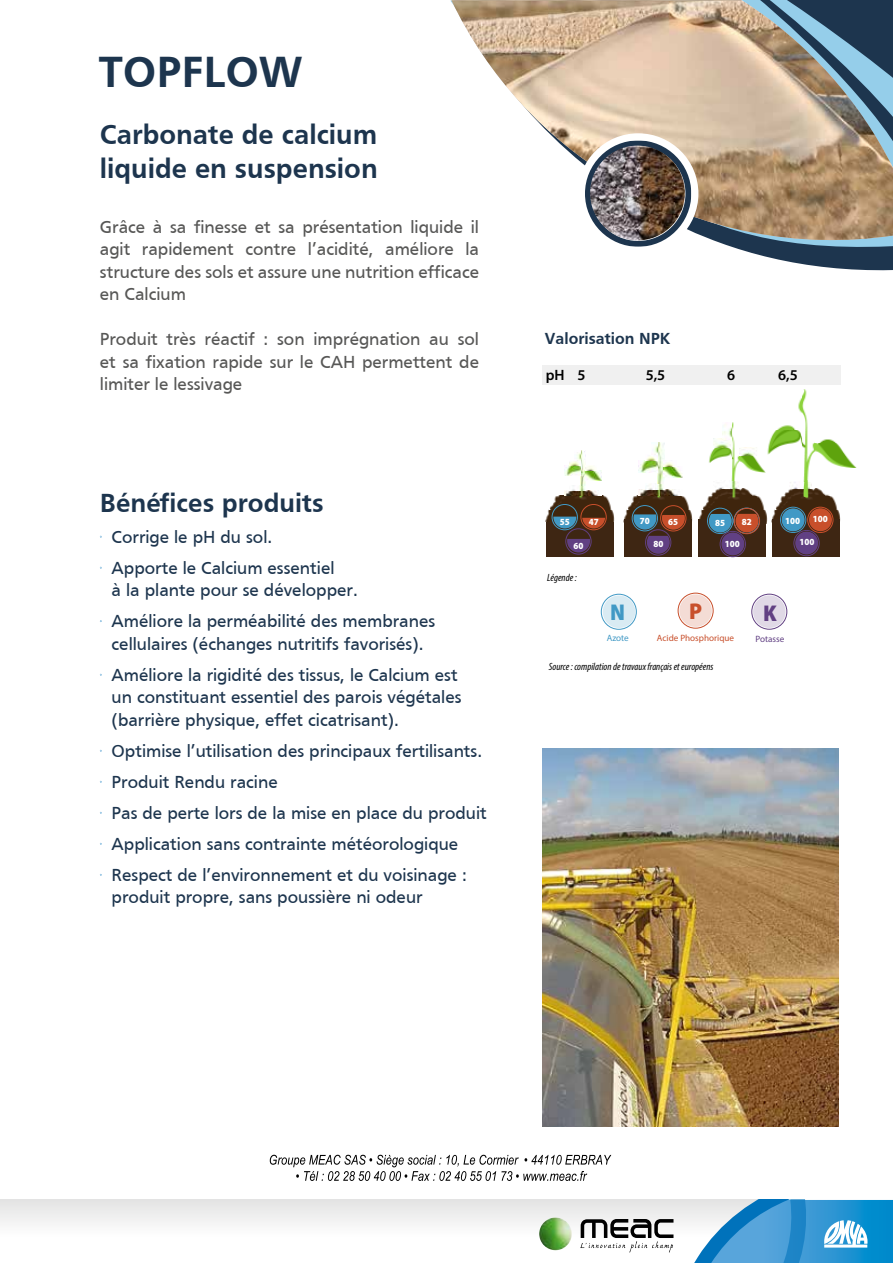
<style>
.page{position:relative;width:893px;height:1263px;background:#fff}
.page>*{position:absolute;margin:0;border:0;box-sizing:border-box;transform-origin:0 0}
.t1{font:700 45px "Frutiger";color:#1d354e}
.t2{font:700 28.5px/34.2px "Frutiger";color:#1d354e}
.t3{font:700 27px "Frutiger";color:#1d354e}
.t4{font:900 semi-condensed 22.8px "Myriad Pro";color:#4199c5}
.t5{font:900 semi-condensed 22.8px "Myriad Pro";color:#c84f2b}
.t6{font:900 semi-condensed 22.8px "Myriad Pro";color:#614083}
.t7{font:18px/31px "Frutiger";color:#1d354e}
.t8{font:18px/22.5px "Frutiger";color:#575756;text-align:justify}
.t9{font:700 16.5px "Frutiger";color:#1d354e}
.t10{font:600 15px "Myriad Pro";color:#000}
.t11{font:italic condensed 10.5px "Myriad Pro";color:#000}
.t12{font:900 semi-condensed 9.45px "Myriad Pro";color:#fff}
.t13{font:9.15px "Myriad Pro";color:#c84f2b}
.t14{font:9.15px "Myriad Pro";color:#614083}
.t15{font:9.15px "Myriad Pro";letter-spacing:-.005em;color:#4199c5}
</style>
<div class="page">
<svg style="left:47px;top:1200px;width:642px;height:37px"></svg>
<svg style="left:689px;top:1200px;width:204px;height:63px;background:#55a6d7"></svg>
<img style="left:541px;top:1217px;width:14px;height:9px">
<svg style="left:580px;top:1213px;width:99px;height:39px"></svg>
<div style="left:0;top:1200px;width:47px;height:37px;background:#f1f1f1"></div>
<img style="left:542px;top:748px;width:297px;height:379px">
<svg style="left:756px;top:254px;width:137px;height:17px;fill:#1d354e"></svg>
<svg style="left:450px;top:0;width:443px;height:250px"></svg>
<img style="left:451px;top:0;width:442px;height:242px">
<div style="left:578px;top:133px;width:120px;height:121px;background:#fff;border-radius:50%"></div>
<svg style="left:585px;top:140px;width:106px;height:107px"></svg>
<img style="left:590px;top:146px;width:95px;height:94px;border-radius:47px">
<img style="left:451px;top:0;width:291px;height:1px">
<div style="left:542px;top:365px;width:299px;height:19px;background:#f0f0f0"></div>
<img style="left:623px;top:509px;width:218px;height:14px">
<div style="left:546px;top:519px;width:68px;height:38px;background:#3e2613"></div>
<div style="left:625px;top:519px;width:67px;height:38px;background:#3e2613"></div>
<div style="left:699px;top:519px;width:67px;height:38px;background:#3e2613"></div>
<div style="left:772px;top:519px;width:67px;height:38px;background:#3e2613"></div>
<img style="left:545px;top:509px;width:70px;height:12px">
<img style="left:550px;top:496px;width:65px;height:14px">
<img style="left:564px;top:491px;width:34px;height:5px">
<img style="left:571px;top:486px;width:14px;height:5px">
<img style="left:580px;top:471px;width:5px;height:15px">
<img style="left:585px;top:471px;width:16px;height:10px">
<img style="left:564px;top:465px;width:16px;height:11px">
<svg style="left:570px;top:450px;width:25px;height:21px"></svg>
<img style="left:628px;top:496px;width:66px;height:14px">
<img style="left:639px;top:490px;width:40px;height:6px">
<img style="left:645px;top:484px;width:18px;height:6px">
<img style="left:658px;top:442px;width:6px;height:42px">
<img style="left:664px;top:466px;width:19px;height:12px">
<img style="left:639px;top:460px;width:19px;height:12px">
<svg style="left:664px;top:462px;width:10px;height:4px"></svg>
<svg style="left:646px;top:445px;width:12px;height:15px"></svg>
<img style="left:702px;top:496px;width:66px;height:14px">
<img style="left:711px;top:489px;width:46px;height:7px">
<img style="left:718px;top:480px;width:21px;height:9px">
<img style="left:731px;top:422px;width:9px;height:58px">
<img style="left:740px;top:456px;width:25px;height:16px">
<img style="left:709px;top:447px;width:22px;height:16px">
<img style="left:740px;top:447px;width:17px;height:9px">
<img style="left:713px;top:439px;width:18px;height:8px">
<img style="left:722px;top:424px;width:9px;height:14px">
<img style="left:776px;top:495px;width:62px;height:14px">
<img style="left:784px;top:488px;width:45px;height:7px">
<img style="left:790px;top:482px;width:21px;height:6px">
<img style="left:802px;top:390px;width:13px;height:90px">
<img style="left:815px;top:442px;width:42px;height:26px">
<img style="left:767px;top:429px;width:35px;height:26px">
<img style="left:820px;top:439px;width:16px;height:3px">
<img style="left:778px;top:425px;width:17px;height:4px">
<img style="left:798px;top:397px;width:4px;height:16px">
<div style="left:603px;top:595px;width:32px;height:33px;background:#d9ebf3;border-radius:50%"></div>
<div style="left:601px;top:594px;width:36px;height:36px;border:1px solid #4199c5;border-radius:50%"></div>
<div style="left:679px;top:594px;width:33px;height:33px;background:#f4dcd5;border-radius:50%"></div>
<div style="left:678px;top:593px;width:35px;height:36px;border:1px solid #c84f2b;border-radius:50%"></div>
<div style="left:753px;top:595px;width:33px;height:33px;background:#e0d9e6;border-radius:50%"></div>
<div style="left:751px;top:594px;width:36px;height:36px;border:1px solid #614082;border-radius:50%"></div>
<div style="left:552px;top:504px;width:26px;height:26px;border:1px solid #4199c5;border-radius:50%"></div>
<svg style="left:553px;top:517px;width:23px;height:11px"></svg>
<div style="left:632px;top:505px;width:26px;height:26px;border:1px solid #4199c5;border-radius:50%"></div>
<svg style="left:633px;top:514px;width:23px;height:16px"></svg>
<div style="left:782px;top:508px;width:23px;height:23px;background:#4199c5;border-radius:50%"></div>
<div style="left:581px;top:504px;width:25px;height:26px;border:1px solid #c84f2b;border-radius:50%"></div>
<svg style="left:582px;top:518px;width:23px;height:10px"></svg>
<div style="left:660px;top:505px;width:26px;height:26px;border:1px solid #c84f2b;border-radius:50%"></div>
<svg style="left:662px;top:515px;width:23px;height:15px"></svg>
<svg style="left:707px;top:508px;width:53px;height:26px"></svg>
<div style="left:807px;top:507px;width:26px;height:26px;border:1px solid #c84f2b;border-radius:50%"></div>
<div style="left:780px;top:507px;width:26px;height:26px;border:1px solid #4199c5;border-radius:50%"></div>
<div style="left:809px;top:508px;width:23px;height:23px;background:#c84f2b;border-radius:50%"></div>
<svg style="left:567px;top:539px;width:23px;height:13px"></svg>
<div style="left:645px;top:530px;width:26px;height:25px;border:1px solid #614082;border-radius:50%"></div>
<div style="left:566px;top:529px;width:25px;height:25px;border:1px solid #614082;border-radius:50%"></div>
<svg style="left:647px;top:536px;width:23px;height:18px"></svg>
<div style="left:720px;top:531px;width:26px;height:26px;border:1px solid #614082;border-radius:50%"></div>
<div style="left:721px;top:532px;width:23px;height:23px;background:#614083;border-radius:50%"></div>
<div style="left:794px;top:530px;width:25px;height:26px;border:1px solid #614082;border-radius:50%"></div>
<div style="left:795px;top:531px;width:23px;height:23px;background:#614083;border-radius:50%"></div>
<svg style="left:803px;top:480px;width:5px;height:17px"></svg>
<svg style="left:270px;top:1155px;width:341px;height:26px"></svg>
<h1 class="t1" style="left:99px;top:46px;width:205px">TOPFLOW</h1>
<h2 class="t2" style="left:100px;top:117px;width:279px">Carbonate de calcium liquide en suspension</h2>
<p class="t8" style="left:100px;top:215px;width:381px">Grâce à sa finesse et sa présentation liquide il agit rapidement contre l’acidité, améliore la structure des sols et assure une nutrition efficace en Calcium</p>
<p class="t8" style="left:100px;top:328px;width:381px">Produit très réactif : son imprégnation au sol et sa fixation rapide sur le CAH permettent de limiter le lessivage</p>
<h3 class="t3" style="left:100px;top:487px;width:225px">Bénéfices produits</h3>
<p class="t7" style="left:112px;top:521px;width:224px">Corrige le pH du sol.<br>Apporte le Calcium essentiel</p>
<p class="t7" style="left:112px;top:575px;width:325px">à la plante pour se développer.<br>Améliore la perméabilité des membranes</p>
<p class="t7" style="left:112px;top:628px;width:347px">cellulaires (échanges nutritifs favorisés).<br>Améliore la rigidité des tissus, le Calcium est</p>
<p class="t7" style="left:112px;top:686px;width:351px;line-height:22.5px">un constituant essentiel des parois végétales (barrière physique, effet cicatrisant).</p>
<p class="t7" style="left:112px;top:735px;width:377px">Optimise l’utilisation des principaux fertilisants.<br>Produit Rendu racine<br>Pas de perte lors de la mise en place du produit Application sans contrainte météorologique Respect de l’environnement et du voisinage :</p>
<p class="t7" style="left:112px;top:882px;width:313px">produit propre, sans poussière ni odeur</p>
<p class="t9" style="left:545px;top:329px;width:127px">Valorisation NPK</p>
<p class="t10" style="left:546px;top:366px;width:41px">pH 5</p>
<p class="t10" style="left:646px;top:366px;width:21px">5,5</p>
<p class="t10" style="left:727px;top:366px;width:10px">6</p>
<p class="t10" style="left:778px;top:366px;width:21px">6,5</p>
<p class="t12" style="left:785px;top:514px;width:17px">100</p>
<p class="t12" style="left:813px;top:513px;width:17px">100</p>
<p class="t12" style="left:560px;top:516px;width:12px">55</p>
<p class="t12" style="left:589px;top:516px;width:12px">47</p>
<p class="t12" style="left:640px;top:514px;width:12px">70</p>
<p class="t12" style="left:668px;top:515px;width:12px">65</p>
<p class="t12" style="left:715px;top:516px;width:12px">85</p>
<p class="t12" style="left:742px;top:516px;width:12px">82</p>
<p class="t12" style="left:574px;top:539px;width:12px">60</p>
<p class="t12" style="left:653px;top:538px;width:12px">80</p>
<p class="t12" style="left:725px;top:537px;width:17px">100</p>
<p class="t12" style="left:799px;top:536px;width:17px">100</p>
<p class="t11" style="left:547px;top:571px;width:31px">Légende :</p>
<p class="t4" style="left:610px;top:597px;width:16px">N</p>
<p class="t15" style="left:607px;top:632px;width:24px">Azote</p>
<p class="t5" style="left:689px;top:597px;width:14px">P</p>
<p class="t13" style="left:657px;top:633px;width:79px">Acide Phosphorique</p>
<p class="t11" style="left:549px;top:660px;width:166px">Source : compilation de travaux français et européens</p>
<p class="t6" style="left:763px;top:598px;width:15px">K</p>
<p class="t14" style="left:755px;top:633px;width:30px">Potasse</p>
</div>
